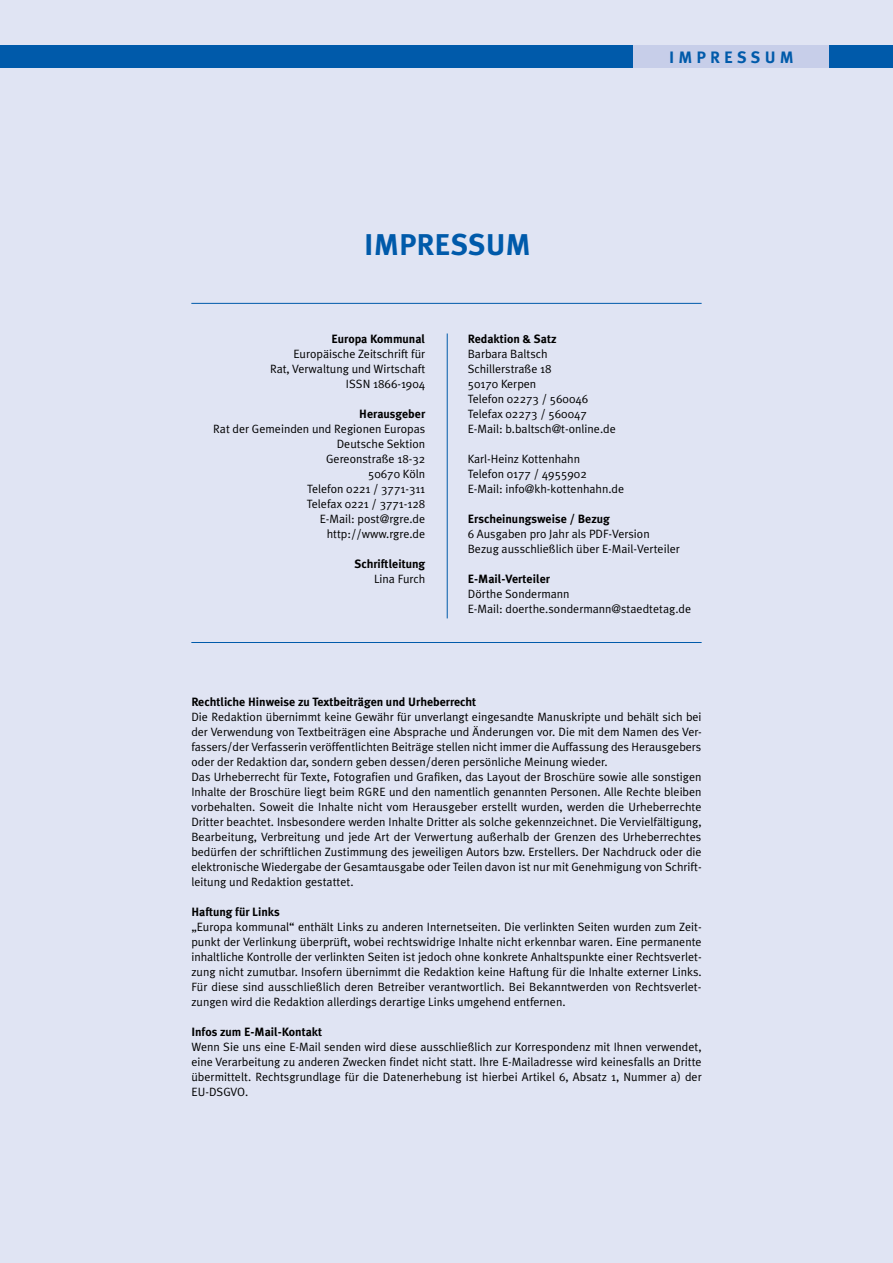
<style>
.page{position:relative;width:893px;height:1263px;background:#e0e4f3}
.page>*{position:absolute;margin:0;border:0;box-sizing:border-box;transform-origin:0 0}
.t1{font:700 30px "Meta Plus";color:#005aaa}
.t2{font:700 16.5px "Meta Plus";letter-spacing:.25em;color:#005aaa}
.t3{font:12px/15px "Meta Plus Normal";color:#000}
.t4{font:700 12px "Meta Plus";color:#000}
</style>
<div class="page">
<div style="left:0;top:46px;width:893px;height:22px;background:#005aaa"></div>
<div style="left:634px;top:46px;width:195px;height:22px;background:#c7cee9"></div>
<hr style="left:447px;top:333px;width:1px;height:285px;background:#005aaa">
<hr style="left:191px;top:642px;width:511px;height:1px;background:#005aaa">
<hr style="left:191px;top:303px;width:511px;height:1px;background:#005aaa">
<h1 class="t1" style="left:364px;top:227px;width:168px">IMPRESSUM</h1>
<h2 class="t2" style="left:669px;top:48px;width:126px">IMPRESSUM</h2>
<p class="t4" style="left:332px;top:332px;width:95px">Europa Kommunal</p>
<p class="t3" style="left:270px;top:346px;width:157px;text-align:right">Europäische Zeitschrift für<br>Rat, Verwaltung und Wirtschaft<br>ISSN 1866-1904</p>
<p class="t4" style="left:359px;top:407px;width:67px">Herausgeber</p>
<p class="t3" style="left:213px;top:421px;width:213px;text-align:right">Rat der Gemeinden und Regionen Europas<br>Deutsche Sektion<br>Gereonstraße 18-32<br>50670 Köln<br>Telefon 0221 / 3771-311<br>Telefax 0221 / 3771-128<br>E-Mail: post@rgre.de<br>http://www.rgre.de</p>
<p class="t4" style="left:354px;top:557px;width:72px">Schriftleitung</p>
<p class="t3" style="left:374px;top:571px;width:53px">Lina Furch</p>
<p class="t4" style="left:468px;top:332px;width:90px">Redaktion &amp; Satz</p>
<p class="t3" style="left:468px;top:346px;width:150px">Barbara Baltsch<br>Schillerstraße 18<br>50170 Kerpen<br>Telefon 02273 / 560046<br>Telefax 02273 / 560047<br>E-Mail: b.baltsch@t-online.de</p>
<p class="t3" style="left:468px;top:451px;width:158px">Karl-Heinz Kottenhahn<br>Telefon 0177 / 4955902<br>E-Mail: info@kh-kottenhahn.de</p>
<p class="t4" style="left:468px;top:512px;width:144px">Erscheinungsweise / Bezug</p>
<p class="t3" style="left:468px;top:526px;width:214px">6 Ausgaben pro Jahr als PDF-Version<br>Bezug ausschließlich über E-Mail-Verteiler</p>
<p class="t4" style="left:468px;top:572px;width:84px">E-Mail-Verteiler</p>
<p class="t3" style="left:468px;top:586px;width:225px">Dörthe Sondermann<br>E-Mail: doerthe.sondermann@staedtetag.de</p>
<p class="t4" style="left:191px;top:694px;width:286px">Rechtliche Hinweise zu Textbeiträgen und Urheberrecht</p>
<p class="t3" style="left:191px;top:709px;width:512px">Die Redaktion übernimmt keine Gewähr für unverlangt eingesandte Manuskripte und behält sich bei der Verwendung von Textbeiträgen eine Absprache und Änderungen vor. Die mit dem Namen des Ver&shy;fassers/der Verfasserin veröffentlichten Beiträge stellen nicht immer die Auffassung des Herausgebers oder der Redaktion dar, sondern geben dessen/deren persönliche Meinung wieder.<br>Das Urheberrecht für Texte, Fotografien und Grafiken, das Layout der Broschüre sowie alle sonstigen Inhalte der Broschüre liegt beim RGRE und den namentlich genannten Personen. Alle Rechte bleiben vorbehalten. Soweit die Inhalte nicht vom Herausgeber erstellt wurden, werden die Urheberrechte Dritter beachtet. Insbesondere werden Inhalte Dritter als solche gekennzeichnet. Die Vervielfältigung, Bearbeitung, Verbreitung und jede Art der Verwertung außerhalb der Grenzen des Urheberrechtes bedürfen der schriftlichen Zustimmung des jeweiligen Autors bzw. Erstellers. Der Nachdruck oder die elektronische Wiedergabe der Gesamtausgabe oder Teilen davon ist nur mit Genehmigung von Schrift&shy;leitung und Redaktion gestattet.</p>
<p class="t4" style="left:191px;top:904px;width:90px">Haftung für Links</p>
<p class="t3" style="left:191px;top:919px;width:512px;text-align:justify">„Europa kommunal“ enthält Links zu anderen Internetseiten. Die verlinkten Seiten wurden zum Zeit&shy;punkt der Verlinkung überprüft, wobei rechtswidrige Inhalte nicht erkennbar waren. Eine permanente inhaltliche Kontrolle der verlinkten Seiten ist jedoch ohne konkrete Anhaltspunkte einer Rechtsverlet&shy;zung nicht zumutbar. Insofern übernimmt die Redaktion keine Haftung für die Inhalte externer Links.<br>Für diese sind ausschließlich deren Betreiber verantwortlich. Bei Bekanntwerden von Rechtsverlet&shy;zungen wird die Redaktion allerdings derartige Links umgehend entfernen.</p>
<p class="t4" style="left:191px;top:1024px;width:132px">Infos zum E-Mail-Kontakt</p>
<p class="t3" style="left:191px;top:1039px;width:512px;text-align:justify">Wenn Sie uns eine E-Mail senden wird diese ausschließlich zur Korrespondenz mit Ihnen verwendet, eine Verarbeitung zu anderen Zwecken findet nicht statt. Ihre E-Mailadresse wird keinesfalls an Dritte übermittelt. Rechtsgrundlage für die Datenerhebung ist hierbei Artikel 6, Absatz 1, Nummer a) der EU-DSGVO.</p>
</div>
